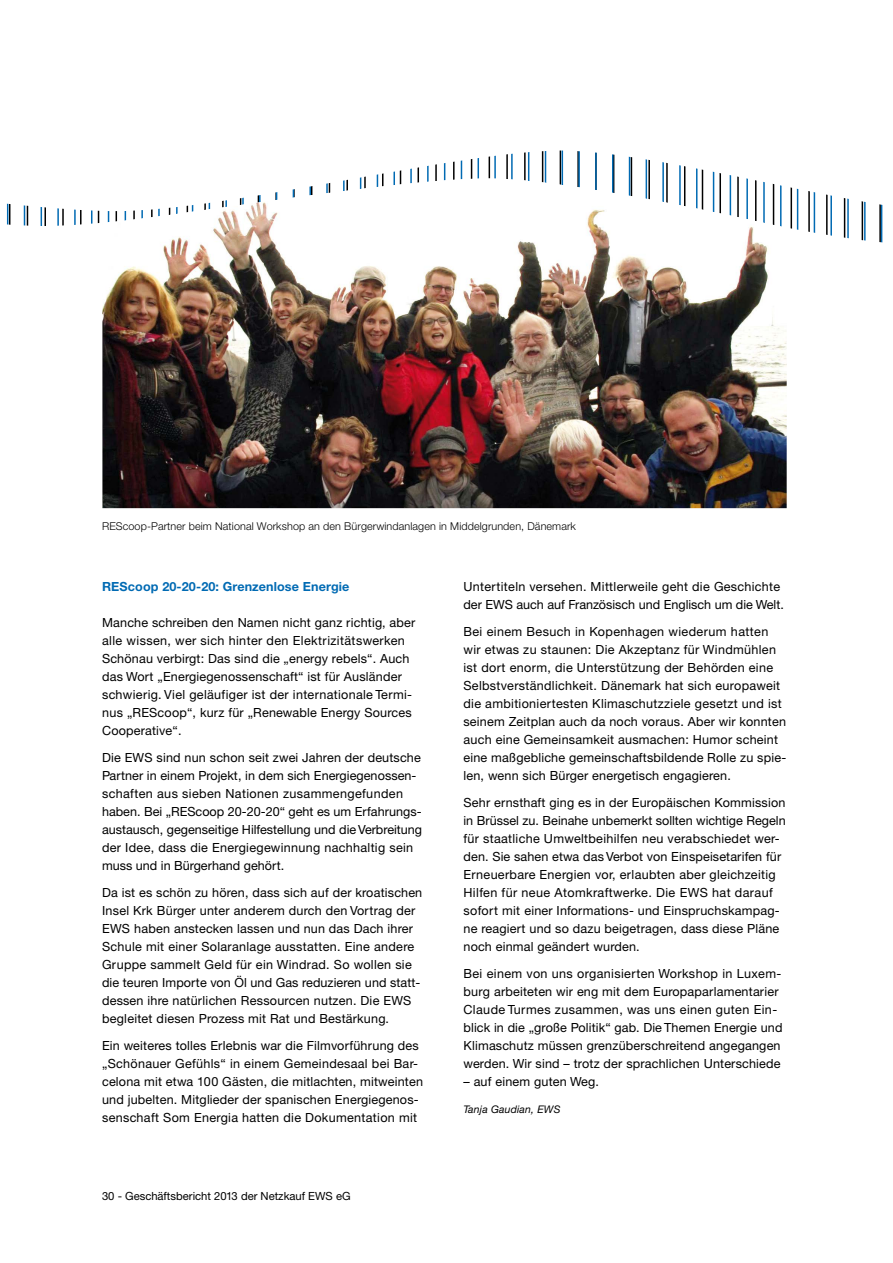
<style>
.page{position:relative;width:893px;height:1263px;background:#fff}
.page>*{position:absolute;margin:0;border:0;box-sizing:border-box;transform-origin:0 0}
.t1{font:12.6px/18px "Helvetica Neue CE";letter-spacing:.015em;color:#000}
.t2{font:700 12.6px "Helvetica Neue CE";letter-spacing:.01em;color:#006ab3}
.t3{font:11.25px "Helvetica Neue CE";color:#000}
.t4{font:300 10.8px "Helvetica Neue CE";letter-spacing:.01em;color:#000}
.t5{font:italic 10.5px "Helvetica Neue CE";letter-spacing:.015em;color:#000}
</style>
<div class="page">
<svg style="left:6px;top:150px;width:877px;height:93px"></svg>
<img style="left:102px;top:178px;width:685px;height:330px">
<p class="t4" style="left:102px;top:519px;width:475px">REScoop-Partner beim National Workshop an den Bürgerwindanlagen in Middelgrunden, Dänemark</p>
<p class="t2" style="left:102px;top:579px;width:249px">REScoop 20-20-20: Grenzenlose Energie</p>
<p class="t1" style="left:102px;top:614px;width:315px">Manche schreiben den Namen nicht ganz richtig, aber alle wissen, wer sich hinter den Elektrizitätswerken Schönau verbirgt: Das sind die „energy rebels“. Auch das Wort „Energiegenossenschaft“ ist für Ausländer schwierig. Viel geläufiger ist der internationale Termi&shy;nus „REScoop“, kurz für „Renewable Energy Sources Cooperative“.</p>
<p class="t1" style="left:102px;top:749px;width:322px">Die EWS sind nun schon seit zwei Jahren der deutsche Partner in einem Projekt, in dem sich Energiegenossen&shy;schaften aus sieben Nationen zusammengefunden haben. Bei „REScoop 20-20-20“ geht es um Erfahrungs&shy;austausch, gegenseitige Hilfestellung und die Verbreitung der Idee, dass die Energiegewinnung nachhaltig sein muss und in Bürgerhand gehört.</p>
<p class="t1" style="left:102px;top:884px;width:322px">Da ist es schön zu hören, dass sich auf der kroatischen Insel Krk Bürger unter anderem durch den Vortrag der EWS haben anstecken lassen und nun das Dach ihrer Schule mit einer Solaranlage ausstatten. Eine andere Gruppe sammelt Geld für ein Windrad. So wollen sie die teuren Importe von Öl und Gas reduzieren und statt-- dessen ihre natürlichen Ressourcen nutzen. Die EWS begleitet diesen Prozess mit Rat und Bestärkung.</p>
<p class="t1" style="left:102px;top:1037px;width:322px">Ein weiteres tolles Erlebnis war die Filmvorführung des „Schönauer Gefühls“ in einem Gemeindesaal bei Bar&shy;celona mit etwa 100 Gästen, die mitlachten, mitweinten und jubelten. Mitglieder der spanischen Energiegenos&shy;senschaft Som Energia hatten die Dokumentation mit</p>
<p class="t3" style="left:102px;top:1189px;width:250px">30 - Geschäftsbericht 2013 der Netzkauf EWS eG</p>
<p class="t1" style="left:463px;top:578px;width:322px">Untertiteln versehen. Mittlerweile geht die Geschichte der EWS auch auf Französisch und Englisch um die Welt.</p>
<p class="t1" style="left:463px;top:623px;width:324px">Bei einem Besuch in Kopenhagen wiederum hatten wir etwas zu staunen: Die Akzeptanz für Windmühlen ist dort enorm, die Unterstützung der Behörden eine Selbstverständlichkeit. Dänemark hat sich europaweit die ambitioniertesten Klimaschutzziele gesetzt und ist seinem Zeitplan auch da noch voraus. Aber wir konnten auch eine Gemeinsamkeit ausmachen: Humor scheint eine maßgebliche gemeinschaftsbildende Rolle zu spie&shy;len, wenn sich Bürger energetisch engagieren.</p>
<p class="t1" style="left:463px;top:794px;width:324px">Sehr ernsthaft ging es in der Europäischen Kommission in Brüssel zu. Beinahe unbemerkt sollten wichtige Regeln für staatliche Umweltbeihilfen neu verabschiedet wer&shy;den. Sie sahen etwa das Verbot von Einspeisetarifen für Erneuerbare Energien vor, erlaubten aber gleichzeitig Hilfen für neue Atomkraftwerke. Die EWS hat darauf sofort mit einer Informations- und Einspruchskampag&shy;ne reagiert und so dazu beigetragen, dass diese Pläne noch einmal geändert wurden.</p>
<p class="t1" style="left:463px;top:965px;width:320px">Bei einem von uns organisierten Workshop in Luxem&shy;burg arbeiteten wir eng mit dem Europaparlamentarier Claude Turmes zusammen, was uns einen guten Ein&shy;blick in die „große Politik“ gab. Die Themen Energie und Klimaschutz müssen grenzüberschreitend angegangen werden. Wir sind – trotz der sprachlichen Unterschiede</p>
<p class="t1" style="left:463px;top:1073px;width:137px">– auf einem guten Weg.</p>
<p class="t5" style="left:463px;top:1103px;width:99px">Tanja Gaudian, EWS</p>
</div>
